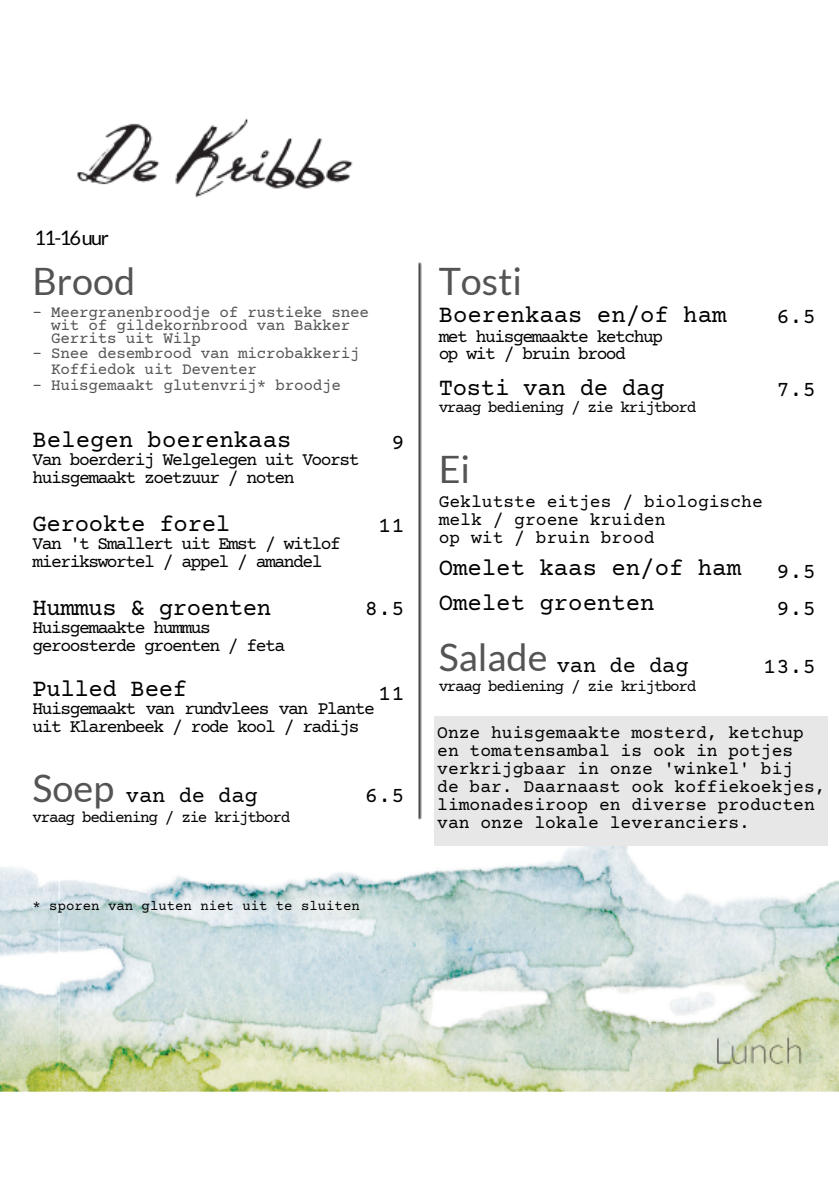
<style>
.page{position:relative;width:839px;height:1191px;background:#fff}
.page>*{position:absolute;margin:0;border:0;box-sizing:border-box;transform-origin:0 0}
.t1{font:37.8px "Lato";color:#545454}
.t2{font:24px/35.6px "Courier Prime";color:#000}
.t3{font:22px/37px "Courier Prime";color:#000}
.t4{font:20px "Lato";letter-spacing:-.085em;color:#000}
.t5{font:18px/18px "Courier Prime";letter-spacing:-.08em;color:#000}
.t6{font:18px/18px "Courier Prime";color:#000}
.t7{font:16px "Courier Prime";letter-spacing:-.015em;color:#545454}
.t8{font:16px "Courier Prime";letter-spacing:-.08em;color:#000}
.t9{font:14px "Courier Prime";color:#000}
.s1{color:#fff}
</style>
<div class="page">
<img style="left:0;top:118px;width:838px;height:974px">
<div style="left:434px;top:716px;width:393px;height:130px;background:#e8e7e7"></div>
<p class="t4" style="left:35px;top:225px;width:76px">11-16uur</p>
<h1 class="t1" style="left:33px;top:258px;width:104px">Brood</h1>
<p class="t7" style="left:33px;top:304px;width:338px">-<span class="s1">-</span>Meergranenbroodje of rustieke snee</p>
<p class="t7" style="left:51px;top:318px;width:301px">wit of gildekornbrood van Bakker</p>
<p class="t7" style="left:51px;top:331px;width:151px">Gerrits uit Wilp</p>
<p class="t7" style="left:33px;top:346px;width:329px">-<span class="s1">-</span>Snee desembrood van microbakkerij</p>
<p class="t7" style="left:51px;top:362px;width:207px">Koffiedok uit Deventer</p>
<p class="t7" style="left:33px;top:378px;width:310px">-<span class="s1">-</span>Huisgemaakt glutenvrij* broodje</p>
<h2 class="t2" style="left:33px;top:424px;width:260px">Belegen boerenkaas</h2>
<p class="t5" style="left:33px;top:452px;width:328px">Van boerderij Welgelegen uit Voorst huisgemaakt zoetzuur / noten</p>
<h2 class="t2" style="left:33px;top:508px;width:199px">Gerookte forel</h2>
<p class="t5" style="left:33px;top:536px;width:310px">Van 't Smallert uit Emst / witlof mierikswortel / appel / amandel</p>
<h2 class="t2" style="left:33px;top:592px;width:240px">Hummus &amp; groenten</h2>
<p class="t5" style="left:33px;top:620px;width:254px">Huisgemaakte hummus geroosterde groenten / feta</p>
<h2 class="t2" style="left:33px;top:673px;width:156px">Pulled Beef</h2>
<p class="t5" style="left:33px;top:701px;width:344px">Huisgemaakt van rundvlees van Plante uit Klarenbeek / rode kool / radijs</p>
<p class="t3" style="left:391px;top:425px;width:15px">9</p>
<p class="t3" style="left:378px;top:509px;width:28px">11</p>
<p class="t3" style="left:365px;top:592px;width:41px">8.5</p>
<p class="t3" style="left:378px;top:676px;width:28px">11</p>
<h1 class="t1" style="left:33px;top:764px;width:83px">Soep</h1>
<p class="t3" style="left:126px;top:778px;width:133px">van de dag</p>
<p class="t8" style="left:33px;top:809px;width:259px">vraag bediening / zie krijtbord</p>
<p class="t3" style="left:365px;top:779px;width:41px">6.5</p>
<p class="t9" style="left:33px;top:899px;width:329px">* sporen van gluten niet uit te sluiten</p>
<h1 class="t1" style="left:438px;top:258px;width:85px">Tosti</h1>
<h2 class="t2" style="left:438px;top:299px;width:289px">Boerenkaas en/of ham</h2>
<p class="t5" style="left:438px;top:329px;width:226px;line-height:17.4px">met huisgemaakte ketchup op wit / bruin brood</p>
<h2 class="t2" style="left:438px;top:372px;width:227px">Tosti van de dag</h2>
<p class="t8" style="left:438px;top:400px;width:259px">vraag bediening / zie krijtbord</p>
<h1 class="t1" style="left:438px;top:445px;width:33px">Ei</h1>
<p class="t6" style="left:438px;top:494px;width:325px">Geklutste eitjes / biologische melk / groene kruiden<br>op wit / bruin brood</p>
<h2 class="t2" style="left:438px;top:551px;width:304px">Omelet kaas en/of ham<br>Omelet groenten</h2>
<p class="t3" style="left:776px;top:300px;width:41px">6.5</p>
<p class="t3" style="left:776px;top:373px;width:41px">7.5</p>
<p class="t3" style="left:776px;top:554px;width:41px">9.5<br>9.5</p>
<h1 class="t1" style="left:438px;top:633px;width:110px">Salade</h1>
<p class="t3" style="left:556px;top:648px;width:133px">van de dag</p>
<p class="t8" style="left:438px;top:679px;width:259px">vraag bediening / zie krijtbord</p>
<p class="t3" style="left:763px;top:649px;width:54px">13.5</p>
<p class="t6" style="left:437px;top:726px;width:390px">Onze huisgemaakte mosterd, ketchup en tomatensambal is ook in potjes verkrijgbaar in onze 'winkel' bij<br>de bar. Daarnaast ook koffiekoekjes, limonadesiroop en diverse producten van onze lokale leveranciers.</p>
</div>
